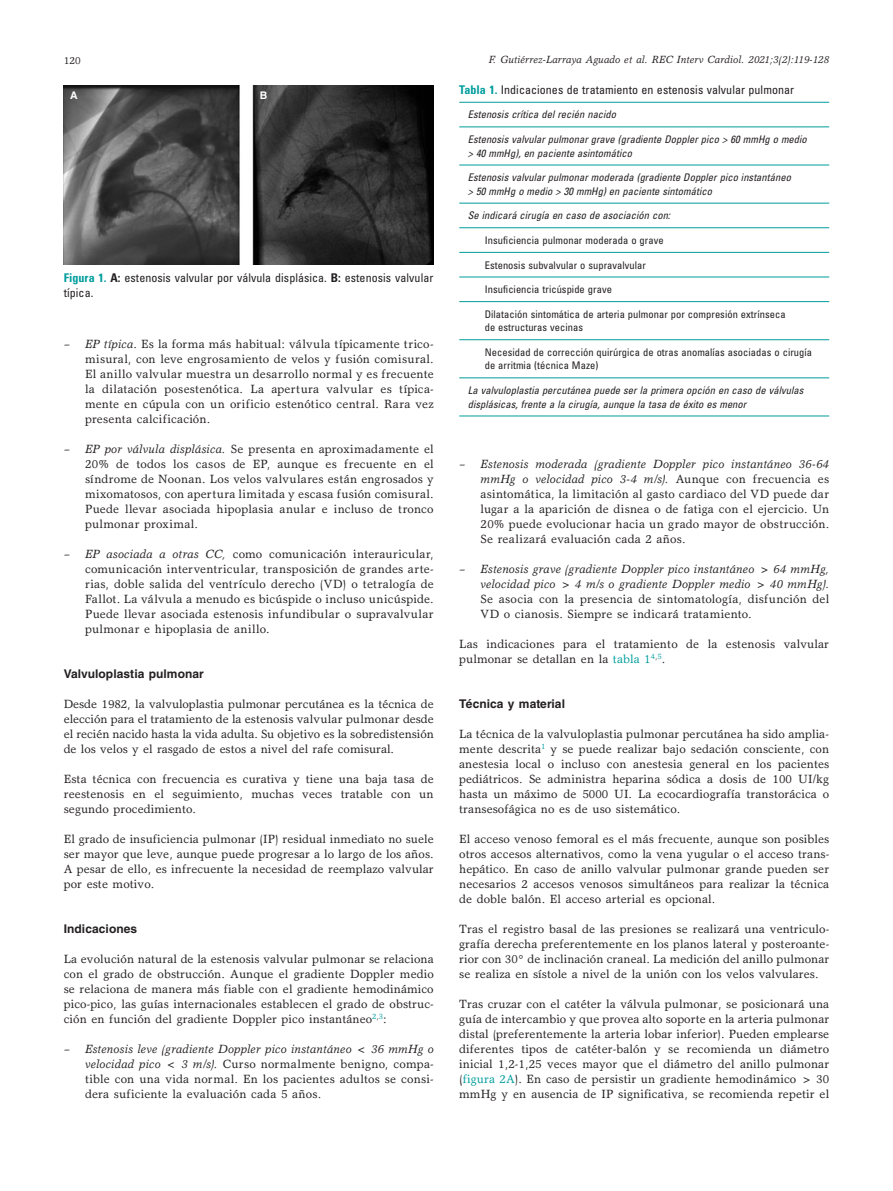
<style>
.page{position:relative;width:893px;height:1191px;background:#fff}
.page>*{position:absolute;margin:0;border:0;box-sizing:border-box;transform-origin:0 0}
.t1{font:12px/15px "Garth Graphic Std";letter-spacing:.005em;color:#231f20;text-align:justify}
.t2{font:condensed 12px/15px "Univers LT Std";letter-spacing:.005em;color:#231f20}
.t3{font:italic 12px/15px "Garth Graphic Std";letter-spacing:.015em;color:#231f20;text-align:right}
.t4{font:700 12px "Helvetica LT Std";letter-spacing:.005em;color:#231f20}
.t5{font:italic condensed 10.5px/13.5px "Univers LT Std";letter-spacing:.005em;color:#231f20}
.t6{font:condensed 10.5px/13.5px "Univers LT Std";letter-spacing:.005em;color:#231f20}
.t7{font:italic 10.5px "Garth Graphic Std";letter-spacing:.005em;color:#231f20}
.t8{font:10.5px "Garth Graphic Std";color:#231f20}
.t9{font:700 10.5px "Helvetica LT Std";color:#fff}
.s1{font-weight:700;color:#009d9d}
.s2{font-weight:700}
.s3{font-style:italic}
.s4{font-style:normal}
.s5{color:#009d9d}
</style>
<div class="page">
<img style="left:64px;top:85px;width:370px;height:179px">
<hr style="left:459px;top:165px;width:370px;height:1px;background:#009d9d">
<hr style="left:459px;top:203px;width:370px;height:1px;background:#009d9d">
<hr style="left:459px;top:227px;width:370px;height:1px;background:#009d9d">
<hr style="left:459px;top:252px;width:370px;height:1px;background:#009d9d">
<hr style="left:459px;top:277px;width:370px;height:1px;background:#009d9d">
<hr style="left:459px;top:301px;width:370px;height:1px;background:#009d9d">
<hr style="left:459px;top:339px;width:370px;height:1px;background:#009d9d">
<hr style="left:459px;top:377px;width:370px;height:1px;background:#009d9d">
<hr style="left:459px;top:415px;width:370px;height:1px;background:#009d9d">
<hr style="left:459px;top:102px;width:370px;height:1px;background:#009d9d">
<hr style="left:459px;top:126px;width:370px;height:1px;background:#009d9d">
<p class="t8" style="left:64px;top:54px;width:19px">120</p>
<p class="t7" style="left:489px;top:53px;width:342px">F. Gutiérrez-Larraya Aguado et al. REC Interv Cardiol. 2021;3(2):119-128</p>
<p class="t9" style="left:70px;top:89px;width:9px">A</p>
<p class="t9" style="left:260px;top:89px;width:9px">B</p>
<p class="t2" style="left:459px;top:82px;width:336px"><span class="s1">Tabla 1.</span> Indicaciones de tratamiento en estenosis valvular pulmonar</p>
<p class="t5" style="left:468px;top:108px;width:150px">Estenosis crítica del recién nacido</p>
<p class="t5" style="left:468px;top:132px;width:341px">Estenosis valvular pulmonar grave (gradiente Doppler pico &gt; 60 mmHg o medio &gt; 40 mmHg), en paciente asintomático</p>
<p class="t5" style="left:468px;top:171px;width:325px">Estenosis valvular pulmonar moderada (gradiente Doppler pico instantáneo &gt; 50 mmHg o medio &gt; 30 mmHg) en paciente sintomático</p>
<p class="t5" style="left:468px;top:209px;width:204px">Se indicará cirugía en caso de asociación con:</p>
<p class="t6" style="left:485px;top:233px;width:180px">Insuficiencia pulmonar moderada o grave</p>
<p class="t6" style="left:485px;top:258px;width:163px">Estenosis subvalvular o supravalvular</p>
<p class="t6" style="left:485px;top:282px;width:129px">Insuficiencia tricúspide grave</p>
<p class="t6" style="left:485px;top:307px;width:302px">Dilatación sintomática de arteria pulmonar por compresión extrínseca de estructuras vecinas</p>
<p class="t6" style="left:485px;top:345px;width:329px">Necesidad de corrección quirúrgica de otras anomalías asociadas o cirugía de arritmia (técnica Maze)</p>
<p class="t5" style="left:468px;top:383px;width:337px">La valvuloplastia percutánea puede ser la primera opción en caso de válvulas displásicas, frente a la cirugía, aunque la tasa de éxito es menor</p>
<p class="t2" style="left:64px;top:270px;width:371px"><span class="s1">Figura 1.</span> <span class="s2">A:</span> estenosis valvular por válvula displásica. <span class="s2">B:</span> estenosis valvular típica.</p>
<p class="t1" style="left:85px;top:336px;width:350px;text-indent:-21px">– <span class="s3">EP típica</span>. Es la forma más habitual: válvula típicamente trico&shy;misural, con leve engrosamiento de velos y fusión comisural.<br>El anillo valvular muestra un desarrollo normal y es frecuente la dilatación posestenótica. La apertura valvular es típica&shy;mente en cúpula con un orificio estenótico central. Rara vez presenta calcificación.</p>
<p class="t1" style="left:85px;top:441px;width:350px;text-indent:-21px">– <span class="s3">EP por válvula displásica.</span> Se presenta en aproximadamente el 20% de todos los casos de EP, aunque es frecuente en el síndrome de Noonan. Los velos valvulares están engrosados y mixomatosos, con apertura limitada y escasa fusión comisural.<br>Puede llevar asociada hipoplasia anular e incluso de tronco pulmonar proximal.</p>
<p class="t1" style="left:85px;top:546px;width:350px;text-indent:-21px">– <span class="s3">EP asociada a otras CC,</span> como comunicación interauricular, comunicación interventricular, transposición de grandes arte&shy;rias, doble salida del ventrículo derecho (VD) o tetralogía de Fallot. La válvula a menudo es bicúspide o incluso unicúspide.<br>Puede llevar asociada estenosis infundibular o supravalvular pulmonar e hipoplasia de anillo.</p>
<p class="t4" style="left:64px;top:666px;width:142px">Valvuloplastia pulmonar</p>
<p class="t1" style="left:64px;top:696px;width:372px">Desde 1982, la valvuloplastia pulmonar percutánea es la técnica de elección para el tratamiento de la estenosis valvular pulmonar desde el recién nacido hasta la vida adulta. Su objetivo es la sobredistensión de los velos y el rasgado de estos a nivel del rafe comisural.</p>
<p class="t1" style="left:64px;top:771px;width:371px">Esta técnica con frecuencia es curativa y tiene una baja tasa de reestenosis en el seguimiento, muchas veces tratable con un segundo procedimiento.</p>
<p class="t1" style="left:64px;top:831px;width:372px">El grado de insuficiencia pulmonar (IP) residual inmediato no suele ser mayor que leve, aunque puede progresar a lo largo de los años.<br>A pesar de ello, es infrecuente la necesidad de reemplazo valvular por este motivo.</p>
<p class="t4" style="left:64px;top:921px;width:75px">Indicaciones</p>
<p class="t1" style="left:64px;top:951px;width:372px">La evolución natural de la estenosis valvular pulmonar se relaciona con el grado de obstrucción. Aunque el gradiente Doppler medio se relaciona de manera más fiable con el gradiente hemodinámico pico-pico, las guías internacionales establecen el grado de obstruc&shy;ción en función del gradiente Doppler pico instantáneo<sup>2</sup><sup>,</sup><sup>3</sup>:</p>
<p class="t1" style="left:85px;top:1041px;width:350px;text-indent:-21px">– <span class="s3">Estenosis leve (gradiente Doppler pico instantáneo &lt; 36 mmHg o velocidad pico &lt; 3 m/s).</span> Curso normalmente benigno, compa&shy;tible con una vida normal. En los pacientes adultos se consi&shy;dera suficiente la evaluación cada 5 años.</p>
<p class="t1" style="left:480px;top:456px;width:350px;text-indent:-21px">– <span class="s3">Estenosis moderada (gradiente Doppler pico instantáneo 36-64 mmHg o velocidad pico 3-4 m/s).</span> Aunque con frecuencia es asintomática, la limitación al gasto cardiaco del VD puede dar lugar a la aparición de disnea o de fatiga con el ejercicio. Un 20% puede evolucionar hacia un grado mayor de obstrucción.<br>Se realizará evaluación cada 2 años.</p>
<p class="t3" style="left:459px;top:561px;width:371px"><span class="s4">–</span> Estenosis grave (gradiente Doppler pico instantáneo &gt; 64 mmHg, velocidad pico &gt; 4 m/s o gradiente Doppler medio &gt; 40 mmHg).</p>
<p class="t1" style="left:480px;top:591px;width:350px">Se asocia con la presencia de sintomatología, disfunción del<br>VD o cianosis. Siempre se indicará tratamiento.</p>
<p class="t1" style="left:459px;top:636px;width:371px">Las indicaciones para el tratamiento de la estenosis valvular pulmonar se detallan en la <span class="s5">tabla 1</span><sup>4</sup><sup>,</sup><sup>5</sup>.</p>
<p class="t4" style="left:459px;top:696px;width:107px">Técnica y material</p>
<p class="t1" style="left:459px;top:726px;width:372px">La técnica de la valvuloplastia pulmonar percutánea ha sido amplia&shy;mente descrita<sup>1</sup> y se puede realizar bajo sedación consciente, con anestesia local o incluso con anestesia general en los pacientes pediátricos. Se administra heparina sódica a dosis de 100 UI/kg hasta un máximo de 5000 UI. La ecocardiografía transtorácica o transesofágica no es de uso sistemático.</p>
<p class="t1" style="left:459px;top:831px;width:372px">El acceso venoso femoral es el más frecuente, aunque son posibles otros accesos alternativos, como la vena yugular o el acceso trans&shy;hepático. En caso de anillo valvular pulmonar grande pueden ser necesarios 2 accesos venosos simultáneos para realizar la técnica de doble balón. El acceso arterial es opcional.</p>
<p class="t1" style="left:459px;top:921px;width:372px">Tras el registro basal de las presiones se realizará una ventriculo&shy;grafía derecha preferentemente en los planos lateral y posteroante&shy;rior con 30° de inclinación craneal. La medición del anillo pulmonar se realiza en sístole a nivel de la unión con los velos valvulares.</p>
<p class="t1" style="left:459px;top:996px;width:372px">Tras cruzar con el catéter la válvula pulmonar, se posicionará una guía de intercambio y que provea alto soporte en la arteria pulmonar distal (preferentemente la arteria lobar inferior). Pueden emplearse diferentes tipos de catéter-balón y se recomienda un diámetro inicial 1,2-1,25 veces mayor que el diámetro del anillo pulmonar (<span class="s5">figura 2A</span>). En caso de persistir un gradiente hemodinámico &gt; 30 mmHg y en ausencia de IP significativa, se recomienda repetir el</p>
</div>
